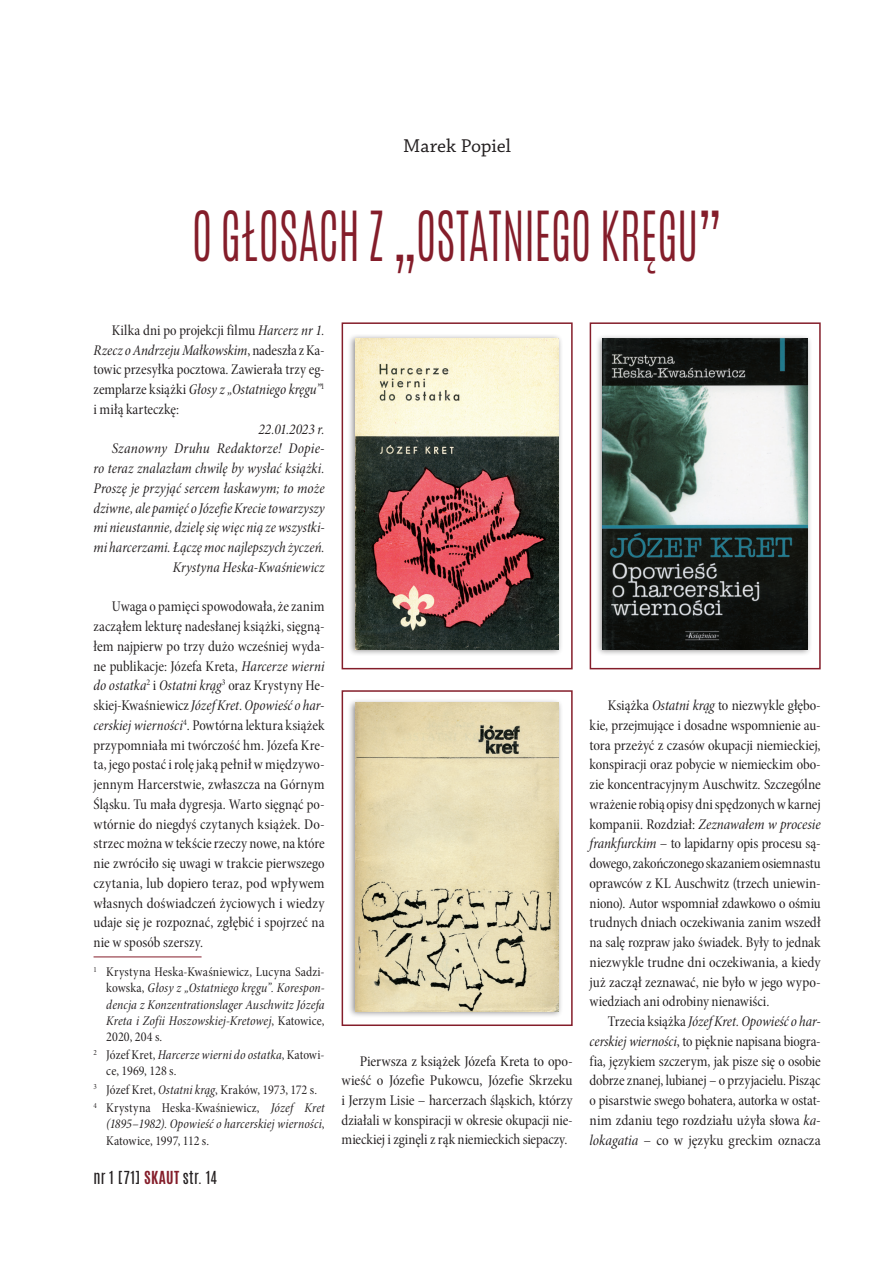
<style>
.page{position:relative;width:893px;height:1263px;background:#fff}
.page>*{position:absolute;margin:0;border:0;box-sizing:border-box;transform-origin:0 0}
.t1{font:300 57.6px "Antonio";color:#841d2a;scale:.83 1}
.t2{font:19.5px "Chaparral Pro Capt";color:#231f20}
.t3{font:15px/19.8px "Minion Pro Cn Subh";color:#231f20;text-align:justify}
.t4{font:15px/19.8px "Minion Pro Cn It Subh";letter-spacing:.005em;color:#231f20;text-align:right}
.t5{font:15px "Antonio";letter-spacing:.02em;color:#231f20}
.t6{font:13.5px/16.2px "Minion Pro Cn It Subh";letter-spacing:.01em;color:#231f20;text-align:justify}
.t7{font:13.5px/18.3px "Minion Pro Cn Subh";letter-spacing:.005em;color:#231f20}
.s1{font-family:"Minion Pro Cn It Subh"}
.s2{font-family:"Minion Pro Cn Subh"}
.s3{font-weight:700;color:#841d2a}
</style>
<div class="page">
<hr style="left:94px;top:956px;width:108px;height:1px;background:#841d2a">
<div style="left:590px;top:322px;width:231px;height:347px;border:2px solid #841d2a"></div>
<div style="left:342px;top:322px;width:231px;height:347px;border:2px solid #841d2a"></div>
<div style="left:342px;top:690px;width:231px;height:336px;border:2px solid #841d2a"></div>
<div style="left:595px;top:334px;width:217px;height:322px;background:#231f20;opacity:.5"></div>
<img style="left:603px;top:339px;width:205px;height:310px">
<div style="left:348px;top:698px;width:215px;height:320px;background:#231f20;opacity:.5"></div>
<img style="left:355px;top:703px;width:204px;height:308px">
<div style="left:348px;top:334px;width:215px;height:322px;background:#231f20;opacity:.5"></div>
<img style="left:355px;top:339px;width:204px;height:310px">
<h2 class="t2" style="left:403px;top:134px;width:109px">Marek Popiel</h2>
<h1 class="t1" style="left:192px;top:195px;width:292px">O GŁOSACH Z „OSTATN</h1>
<h1 class="t1" style="left:524px;top:195px;width:241px">IEGO KRĘGU”</h1>
<p class="t3" style="left:112px;top:320px;width:214px">Kilka dni po projekcji filmu <span class="s1">Harcerz nr 1.</span></p>
<p class="t4" style="left:94px;top:340px;width:233px">Rzecz o Andrzeju Małkowskim<span class="s2">, nadeszła z Ka-</span></p>
<p class="t3" style="left:94px;top:360px;width:233px">towic przesyłka pocztowa. Zawierała trzy eg-</p>
<p class="t4" style="left:94px;top:380px;width:233px"><span class="s2">zemplarze książki</span> Głosy z „Ostatniego kręgu”<sup>1</sup></p>
<p class="t3" style="left:94px;top:399px;width:87px">i miłą karteczkę:</p>
<p class="t4" style="left:94px;top:419px;width:233px">22.01.2023 r.<br>Szanowny Druhu Redaktorze! Dopie-<br>ro teraz znalazłam chwilę by wysłać książki.<br>Proszę je przyjąć sercem łaskawym; to może dziwne, ale pamięć o Józefie Krecie towarzyszy mi nieustannie, dzielę się więc nią ze wszystki&shy;mi harcerzami. Łączę moc najlepszych życzeń.<br>Krystyna Heska-Kwaśniewicz</p>
<p class="t3" style="left:94px;top:597px;width:233px;text-indent:18px">Uwaga o pamięci spowodowała, że zanim zacząłem lekturę nadesłanej książki, sięgną&shy;łem najpierw po trzy dużo wcześniej wyda&shy;ne publikacje: Józefa Kreta, <span class="s1">Harcerze wierni</span></p>
<p class="t4" style="left:94px;top:676px;width:233px;text-align:left">do ostatka<sup>2</sup> <span class="s2">i</span> Ostatni krąg<sup>3</sup> <span class="s2">oraz Krystyny He&shy;skiej-Kwaśniewicz</span> Józef Kret. Opowieść o har-</p>
<p class="t3" style="left:94px;top:715px;width:233px"><span class="s1">cerskiej wierności</span><sup>4</sup>. Powtórna lektura książek przypomniała mi twórczość hm. Józefa Kre&shy;ta, jego postać i rolę jaką pełnił w międzywo&shy;jennym Harcerstwie, zwłaszcza na Górnym Śląsku. Tu mała dygresja. Warto sięgnąć po&shy;wtórnie do niegdyś czytanych książek. Do&shy;strzec można w tekście rzeczy nowe, na które nie zwróciło się uwagi w trakcie pierwszego czytania, lub dopiero teraz, pod wpływem własnych doświadczeń życiowych i wiedzy udaje się je rozpoznać, zgłębić i spojrzeć na nie w sposób szerszy.</p>
<p class="t7" style="left:94px;top:963px;width:233px"><sup>1</sup> Krystyna Heska-Kwaśniewicz, Lucyna Sadzi-</p>
<p class="t6" style="left:106px;top:980px;width:220px"><span class="s2">kowska,</span> Głosy z „Ostatniego kręgu”. Korespon&shy;dencja z Konzentrationslager Auschwitz Józefa Kreta i Zofii Hoszowskiej-Kretowej<span class="s2">, Katowice,</span></p>
<p class="t7" style="left:106px;top:1028px;width:58px">2020, 204 s.</p>
<p class="t6" style="left:94px;top:1047px;width:233px"><sup>2</sup> <span class="s2">Józef Kret,</span> Harcerze wierni do ostatka<span class="s2">, Katowi-</span></p>
<p class="t7" style="left:94px;top:1062px;width:233px;text-indent:13px">ce, 1969, 128 s.<br><sup>3</sup> Józef Kret, <span class="s1">Ostatni krąg</span>, Kraków, 1973, 172 s.<br><sup>4</sup> Krystyna Heska-Kwaśniewicz, <span class="s1">Józef Kret</span></p>
<p class="t6" style="left:106px;top:1116px;width:220px">(1895–1982). Opowieść o harcerskiej wierności<span class="s2">,</span></p>
<p class="t7" style="left:106px;top:1131px;width:104px">Katowice, 1997, 112 s.</p>
<p class="t5" style="left:94px;top:1166px;width:125px">NR 1 [71] <span class="s3">SKAUT</span> STR. 14</p>
<p class="t3" style="left:342px;top:1051px;width:233px;text-indent:18px">Pierwsza z książek Józefa Kreta to opo&shy;wieść o Józefie Pukowcu, Józefie Skrzeku i Jerzym Lisie – harcerzach śląskich, którzy działali w konspiracji w okresie okupacji nie&shy;mieckiej i zginęli z rąk niemieckich siepaczy.</p>
<p class="t3" style="left:590px;top:696px;width:233px;text-indent:18px">Książka <span class="s1">Ostatni krąg</span> to niezwykle głębo&shy;kie, przejmujące i dosadne wspomnienie au&shy;tora przeżyć z czasów okupacji niemieckiej, konspiracji oraz pobycie w niemieckim obo&shy;zie koncentracyjnym Auschwitz. Szczególne wrażenie robią opisy dni spędzonych w karnej</p>
<p class="t4" style="left:590px;top:814px;width:232px"><span class="s2">kompanii. Rozdział:</span> Zeznawałem w procesie</p>
<p class="t3" style="left:590px;top:834px;width:233px"><span class="s1">frankfurckim</span> – to lapidarny opis procesu są&shy;dowego, zakończonego skazaniem osiemnastu oprawców z KL Auschwitz (trzech uniewin&shy;niono). Autor wspomniał zdawkowo o ośmiu trudnych dniach oczekiwania zanim wszedł na salę rozpraw jako świadek. Były to jednak niezwykle trudne dni oczekiwania, a kiedy już zaczął zeznawać, nie było w jego wypo&shy;wiedziach ani odrobiny nienawiści.</p>
<p class="t4" style="left:608px;top:1011px;width:214px"><span class="s2">Trzecia książka</span> Józef Kret. Opowieść o har-</p>
<p class="t3" style="left:590px;top:1031px;width:233px"><span class="s1">cerskiej wierności</span>, to pięknie napisana biogra&shy;fia, językiem szczerym, jak pisze się o osobie dobrze znanej, lubianej – o przyjacielu. Pisząc o pisarstwie swego bohatera, autorka w ostat&shy;nim zdaniu tego rozdziału użyła słowa <span class="s1">ka&shy;lokagatia</span> – co w języku greckim oznacza</p>
</div>
